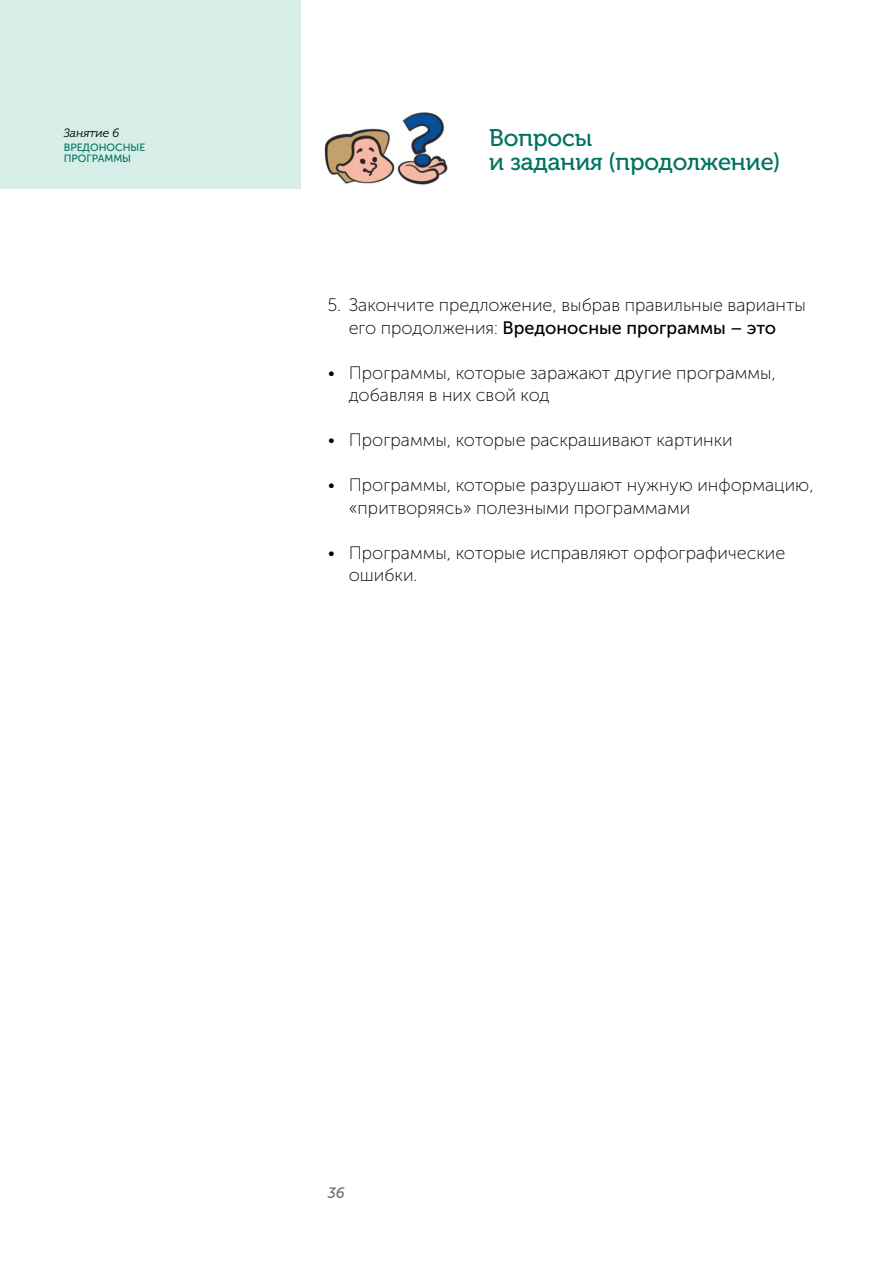
<style>
.page{position:relative;width:893px;height:1263px;background:#fff}
.page>*{position:absolute;margin:0;border:0;box-sizing:border-box;transform-origin:0 0}
.t1{font:24px/24px "Museo Cyrl 500";color:#007360}
.t2{font:18px/22.5px "Museo Sans Cyrl 100";color:#000}
.t3{font:18px "Museo Sans Cyrl 500";color:#000}
.t4{font:italic 15px "Museo Sans Cyrl 500";color:#6d6e71}
.t5{font:italic 12px "Museo Cyrl 300";color:#000}
.t6{font:10.5px/10.5px "Museo Sans Cyrl 500";color:#007360}
.s1{font-family:"Museo Sans Cyrl 100"}
</style>
<div class="page">
<div style="left:0;top:0;width:300px;height:189px;background:#d6ede8"></div>
<img style="left:324px;top:112px;width:124px;height:73px">
<p class="t5" style="left:64px;top:126px;width:57px">Занятие 6</p>
<p class="t6" style="left:64px;top:143px;width:83px">ВРЕДОНОСНЫЕ<br>ПРОГРАММЫ</p>
<h1 class="t1" style="left:489px;top:126px;width:292px">Вопросы<br>и задания (продолжение)</h1>
<p class="t2" style="left:327px;top:294px;width:480px">5. Закончите предложение, выбрав правильные варианты</p>
<p class="t3" style="left:349px;top:318px;width:429px"><span class="s1">его продолжения:</span> Вредоносные программы – это</p>
<p class="t2" style="left:349px;top:362px;width:429px;text-indent:-21px">• Программы, которые заражают другие программы, добавляя в них свой код</p>
<p class="t2" style="left:327px;top:429px;width:407px">• Программы, которые раскрашивают картинки</p>
<p class="t2" style="left:349px;top:474px;width:467px;text-indent:-21px">• Программы, которые разрушают нужную информацию, «притворяясь» полезными программами</p>
<p class="t2" style="left:349px;top:542px;width:438px;text-indent:-21px">• Программы, которые исправляют орфографические ошибки.</p>
<p class="t4" style="left:327px;top:1185px;width:19px">36</p>
</div>
